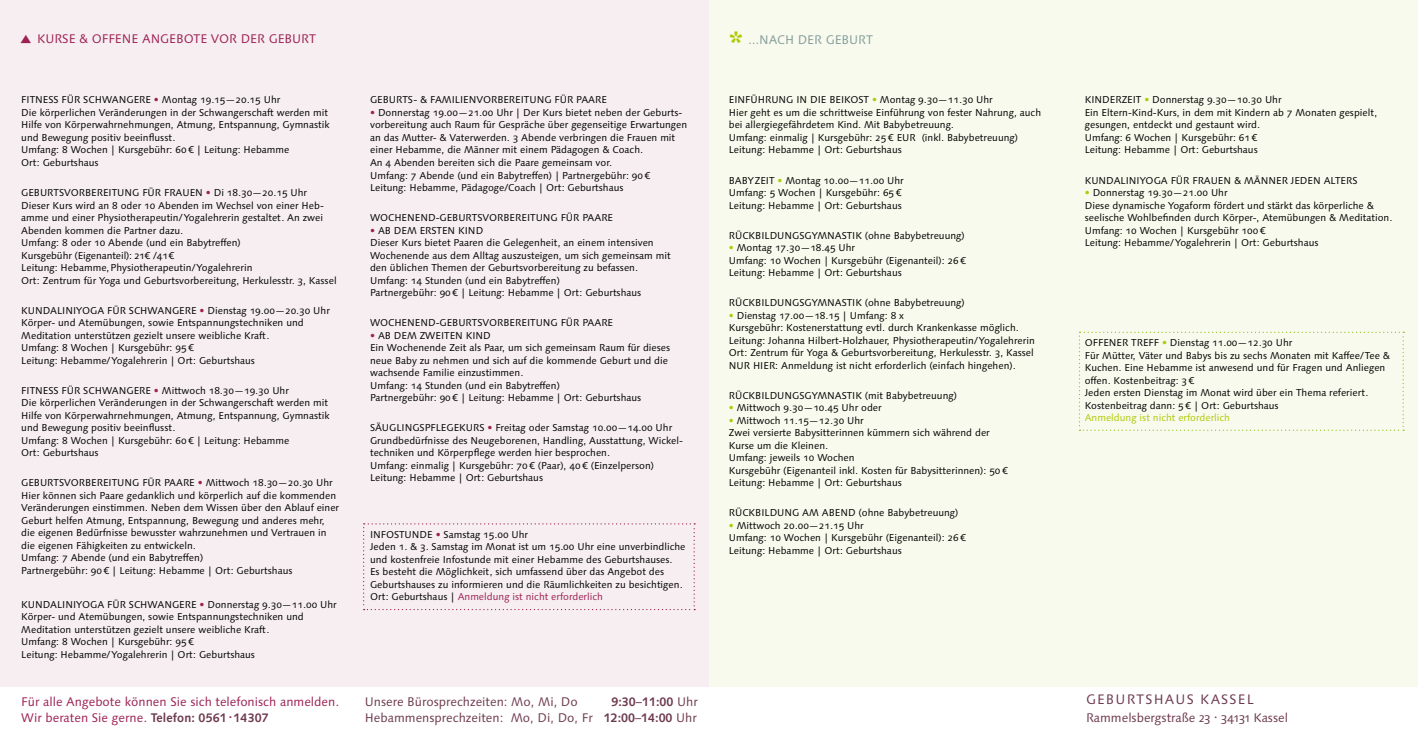
<style>
.page{position:relative;width:1418px;height:745px;background:#fff}
.page>*{position:absolute;margin:0;border:0;box-sizing:border-box;transform-origin:0 0}
.t1{font:600 30px "Franziska OT";color:#afca05}
.t2{font:13.75px "Syntax Next LT Pro";letter-spacing:.09em;color:#6d394e}
.t3{font:12.5px/16.2px "Syntax Next LT Pro";color:#9d2054}
.t4{font:12.5px "Syntax Next LT Pro";color:#6d394e}
.t5{font:12.5px "Syntax Next LT Pro";color:#849c9a}
.t6{font:700 12.5px "Syntax";color:#6d394e}
.t7{font:10px/12.5px "Syntax Next LT Pro";color:#000}
.t8{font:10px "Syntax Next LT Pro";color:#afca05}
.s1{font-family:"Franziska OT";font-weight:100;font-size:20.25px}
.s2{color:#9d2054}
.s3{font-family:"Syntax";font-weight:700;color:#6d394e}
.s4{font-weight:400}
.s5{font-family:"Syntax Next LT Pro";font-weight:400}
.s6{font-family:"Syntax";font-weight:700}
.s7{font-family:"Syntax"}
.s8{color:#afca05}
</style>
<div class="page">
<div style="left:0;top:0;width:709px;height:686px;background:#f6eef0"></div>
<div style="left:709px;top:0;width:708px;height:686px;background:#f8faed"></div>
<svg style="left:1078px;top:331px;width:326px;height:99px"></svg>
<svg style="left:363px;top:523px;width:332px;height:86px"></svg>
<p class="t3" style="left:20px;top:31px;width:297px"><span class="s1">▴</span> KURSE &amp; OFFENE ANGEBOTE VOR DER GEBURT</p>
<h1 class="t1" style="left:729px;top:27px;width:16px">*</h1>
<p class="t5" style="left:748px;top:31px;width:126px">...NACH DER GEBURT</p>
<p class="t7" style="left:21px;top:94px;width:310px">FITNESS FÜR SCHWANGERE <span class="s2">•</span> Montag 19.15—20.15 Uhr<br>Die körperlichen Veränderungen in der Schwangerschaft werden mit Hilfe von Körperwahrnehmungen, Atmung, Entspannung, Gymnastik und Bewegung positiv beeinflusst.<br>Umfang: 8 Wochen | Kursgebühr: 60 € | Leitung: Hebamme<br>Ort: Geburtshaus</p>
<p class="t7" style="left:21px;top:186px;width:317px">GEBURTSVORBEREITUNG FÜR FRAUEN <span class="s2">•</span> Di 18.30—20.15 Uhr Dieser Kurs wird an 8 oder 10 Abenden im Wechsel von einer Heb&shy;amme und einer Physiotherapeutin/Yogalehrerin gestaltet. An zwei Abenden kommen die Partner dazu.<br>Umfang: 8 oder 10 Abende (und ein Babytreffen)<br>Kursgebühr (Eigenanteil): 21€ /41 €<br>Leitung: Hebamme, Physiotherapeutin/Yogalehrerin<br>Ort: Zentrum für Yoga und Geburtsvorbereitung, Herkulesstr. 3, Kassel</p>
<p class="t7" style="left:21px;top:304px;width:310px">KUNDALINIYOGA FÜR SCHWANGERE <span class="s2">•</span> Dienstag 19.00—20.30 Uhr Körper- und Atemübungen, sowie Entspannungstechniken und Meditation unterstützen gezielt unsere weibliche Kraft.<br>Umfang: 8 Wochen | Kursgebühr: 95 €<br>Leitung: Hebamme/Yogalehrerin | Ort: Geburtshaus</p>
<p class="t7" style="left:21px;top:384px;width:310px">FITNESS FÜR SCHWANGERE <span class="s2">•</span> Mittwoch 18.30—19.30 Uhr<br>Die körperlichen Veränderungen in der Schwangerschaft werden mit Hilfe von Körperwahrnehmungen, Atmung, Entspannung, Gymnastik und Bewegung positiv beeinflusst.<br>Umfang: 8 Wochen | Kursgebühr: 60 € | Leitung: Hebamme<br>Ort: Geburtshaus</p>
<p class="t7" style="left:21px;top:476px;width:319px">GEBURTSVORBEREITUNG FÜR PAARE <span class="s2">•</span> Mittwoch 18.30—20.30 Uhr Hier können sich Paare gedanklich und körperlich auf die kommenden Veränderungen einstimmen. Neben dem Wissen über den Ablauf einer Geburt helfen Atmung, Entspannung, Bewegung und anderes mehr, die eigenen Bedürfnisse bewusster wahrzunehmen und Vertrauen in die eigenen Fähigkeiten zu entwickeln.<br>Umfang: 7 Abende (und ein Babytreffen)<br>Partnergebühr: 90 € | Leitung: Hebamme | Ort: Geburtshaus</p>
<p class="t7" style="left:21px;top:597px;width:317px">KUNDALINIYOGA FÜR SCHWANGERE <span class="s2">•</span> Donnerstag 9.30—11.00 Uhr Körper- und Atemübungen, sowie Entspannungstechniken und Meditation unterstützen gezielt unsere weibliche Kraft.<br>Umfang: 8 Wochen | Kursgebühr: 95 €<br>Leitung: Hebamme/Yogalehrerin | Ort: Geburtshaus</p>
<p class="t7" style="left:370px;top:94px;width:238px">GEBURTS- &amp; FAMILIENVORBEREITUNG FÜR PAARE</p>
<p class="t7" style="left:370px;top:106px;width:318px"><span class="s2">•</span> Donnerstag 19.00—21.00 Uhr | Der Kurs bietet neben der Geburts&shy;vorbereitung auch Raum für Gespräche über gegenseitige Erwartungen an das Mutter- &amp; Vaterwerden. 3 Abende verbringen die Frauen mit einer Hebamme, die Männer mit einem Pädagogen &amp; Coach.<br>An 4 Abenden bereiten sich die Paare gemeinsam vor.<br>Umfang: 7 Abende (und ein Babytreffen) | Partnergebühr: 90 € Leitung: Hebamme, Pädagoge/Coach | Ort: Geburtshaus</p>
<p class="t7" style="left:370px;top:211px;width:244px">WOCHENEND-GEBURTSVORBEREITUNG FÜR PAARE</p>
<p class="t7" style="left:370px;top:224px;width:302px"><span class="s2">•</span> AB DEM ERSTEN KIND<br>Dieser Kurs bietet Paaren die Gelegenheit, an einem intensiven Wochenende aus dem Alltag auszusteigen, um sich gemeinsam mit den üblichen Themen der Geburtsvorbereitung zu befassen.<br>Umfang: 14 Stunden (und ein Babytreffen)<br>Partnergebühr: 90 € | Leitung: Hebamme | Ort: Geburtshaus</p>
<p class="t7" style="left:370px;top:316px;width:244px">WOCHENEND-GEBURTSVORBEREITUNG FÜR PAARE</p>
<p class="t7" style="left:370px;top:329px;width:302px"><span class="s2">•</span> AB DEM ZWEITEN KIND<br>Ein Wochenende Zeit als Paar, um sich gemeinsam Raum für dieses neue Baby zu nehmen und sich auf die kommende Geburt und die wachsende Familie einzustimmen.<br>Umfang: 14 Stunden (und ein Babytreffen)<br>Partnergebühr: 90 € | Leitung: Hebamme | Ort: Geburtshaus</p>
<p class="t7" style="left:370px;top:421px;width:314px">SÄUGLINGSPFLEGEKURS <span class="s2">•</span> Freitag oder Samstag 10.00—14.00 Uhr Grundbedürfnisse des Neugeborenen, Handling, Ausstattung, Wickel&shy;techniken und Körperpflege werden hier besprochen.<br>Umfang: einmalig | Kursgebühr: 70 € (Paar), 40 € (Einzelperson)<br>Leitung: Hebamme | Ort: Geburtshaus</p>
<p class="t7" style="left:370px;top:527px;width:317px">INFOSTUNDE <span class="s2">•</span> Samstag 15.00 Uhr<br>Jeden 1. &amp; 3. Samstag im Monat ist um 15.00 Uhr eine unverbindliche und kostenfreie Infostunde mit einer Hebamme des Geburtshauses.<br>Es besteht die Möglichkeit, sich umfassend über das Angebot des Geburtshauses zu informieren und die Räumlichkeiten zu besichtigen.<br>Ort: Geburtshaus | <span class="s2">Anmeldung ist nicht erforderlich</span></p>
<p class="t3" style="left:21px;top:692px;width:319px">Für alle Angebote können Sie sich telefonisch anmelden.<br>Wir beraten Sie gerne. <span class="s3">Telefon: 0561</span> <sup>.</sup><span class="s3">14307</span></p>
<p class="t4" style="left:365px;top:693px;width:214px">Unsere Bürosprechzeiten: Mo, Mi, Do</p>
<p class="t6" style="left:611px;top:693px;width:88px">9:30<span class="s4">–</span>11:00 <span class="s5">Uhr</span></p>
<p class="t4" style="left:365px;top:709px;width:334px">Hebammensprechzeiten: Mo, Di, Do, Fr <span class="s6">12:00</span><span class="s7">–</span><span class="s6">14:00</span> Uhr</p>
<p class="t7" style="left:728px;top:94px;width:314px">EINFÜHRUNG IN DIE BEIKOST <span class="s8">•</span> Montag 9.30—11.30 Uhr<br>Hier geht es um die schrittweise Einführung von fester Nahrung, auch bei allergiegefährdetem Kind. Mit Babybetreuung.<br>Umfang: einmalig | Kursgebühr: 25 € EUR (inkl. Babybetreuung)<br>Leitung: Hebamme | Ort: Geburtshaus</p>
<p class="t7" style="left:728px;top:174px;width:176px">BABYZEIT <span class="s8">•</span> Montag 10.00—11.00 Uhr<br>Umfang: 5 Wochen | Kursgebühr: 65 €<br>Leitung: Hebamme | Ort: Geburtshaus</p>
<p class="t7" style="left:728px;top:229px;width:237px">RÜCKBILDUNGSGYMNASTIK (ohne Babybetreuung)</p>
<p class="t7" style="left:728px;top:241px;width:239px"><span class="s8">•</span> Montag 17.30—18.45 Uhr<br>Umfang: 10 Wochen | Kursgebühr (Eigenanteil): 26 €<br>Leitung: Hebamme | Ort: Geburtshaus</p>
<p class="t7" style="left:728px;top:296px;width:237px">RÜCKBILDUNGSGYMNASTIK (ohne Babybetreuung)</p>
<p class="t7" style="left:728px;top:309px;width:307px"><span class="s8">•</span> Dienstag 17.00—18.15 | Umfang: 8 x<br>Kursgebühr: Kostenerstattung evtl. durch Krankenkasse möglich.<br>Leitung: Johanna Hilbert-Holzhauer, Physiotherapeutin/Yogalehrerin Ort: Zentrum für Yoga &amp; Geburtsvorbereitung, Herkulesstr. 3, Kassel NUR HIER: Anmeldung ist nicht erforderlich (einfach hingehen).</p>
<p class="t7" style="left:728px;top:389px;width:230px">RÜCKBILDUNGSGYMNASTIK (mit Babybetreuung)</p>
<p class="t7" style="left:728px;top:401px;width:154px"><span class="s8">•</span> Mittwoch 9.30—10.45 Uhr oder</p>
<p class="t7" style="left:728px;top:414px;width:280px"><span class="s8">•</span> Mittwoch 11.15—12.30 Uhr<br>Zwei versierte Babysitterinnen kümmern sich während der Kurse um die Kleinen.<br>Umfang: jeweils 10 Wochen<br>Kursgebühr (Eigenanteil inkl. Kosten für Babysitterinnen): 50 € Leitung: Hebamme | Ort: Geburtshaus</p>
<p class="t7" style="left:728px;top:506px;width:231px">RÜCKBILDUNG AM ABEND (ohne Babybetreuung)</p>
<p class="t7" style="left:728px;top:519px;width:239px"><span class="s8">•</span> Mittwoch 20.00—21.15 Uhr<br>Umfang: 10 Wochen | Kursgebühr (Eigenanteil): 26 €<br>Leitung: Hebamme | Ort: Geburtshaus</p>
<p class="t7" style="left:1084px;top:94px;width:294px">KINDERZEIT <span class="s8">•</span> Donnerstag 9.30—10.30 Uhr<br>Ein Eltern-Kind-Kurs, in dem mit Kindern ab 7 Monaten gespielt, gesungen, entdeckt und gestaunt wird.<br>Umfang: 6 Wochen | Kursgebühr: 61 €<br>Leitung: Hebamme | Ort: Geburtshaus</p>
<p class="t7" style="left:1084px;top:174px;width:274px">KUNDALINIYOGA FÜR FRAUEN &amp; MÄNNER JEDEN ALTERS</p>
<p class="t7" style="left:1084px;top:186px;width:309px"><span class="s8">•</span> Donnerstag 19.30—21.00 Uhr<br>Diese dynamische Yogaform fördert und stärkt das körperliche &amp; seelische Wohlbefinden durch Körper-, Atemübungen &amp; Meditation.<br>Umfang: 10 Wochen | Kursgebühr 100 €<br>Leitung: Hebamme/Yogalehrerin | Ort: Geburtshaus</p>
<p class="t7" style="left:1084px;top:336px;width:307px">OFFENER TREFF <span class="s8">•</span> Dienstag 11.00—12.30 Uhr<br>Für Mütter, Väter und Babys bis zu sechs Monaten mit Kaffee/Tee &amp; Kuchen. Eine Hebamme ist anwesend und für Fragen und Anliegen offen. Kostenbeitrag: 3 €<br>Jeden ersten Dienstag im Monat wird über ein Thema referiert.<br>Kostenbeitrag dann: 5 € | Ort: Geburtshaus</p>
<p class="t8" style="left:1084px;top:411px;width:147px">Anmeldung ist nicht erforderlich</p>
<h2 class="t2" style="left:1085px;top:690px;width:169px">GEBURTSHAUS KASSEL</h2>
<p class="t4" style="left:1085px;top:709px;width:203px">Rammelsbergstraße 23 <sup>.</sup> 34131 Kassel</p>
</div>
